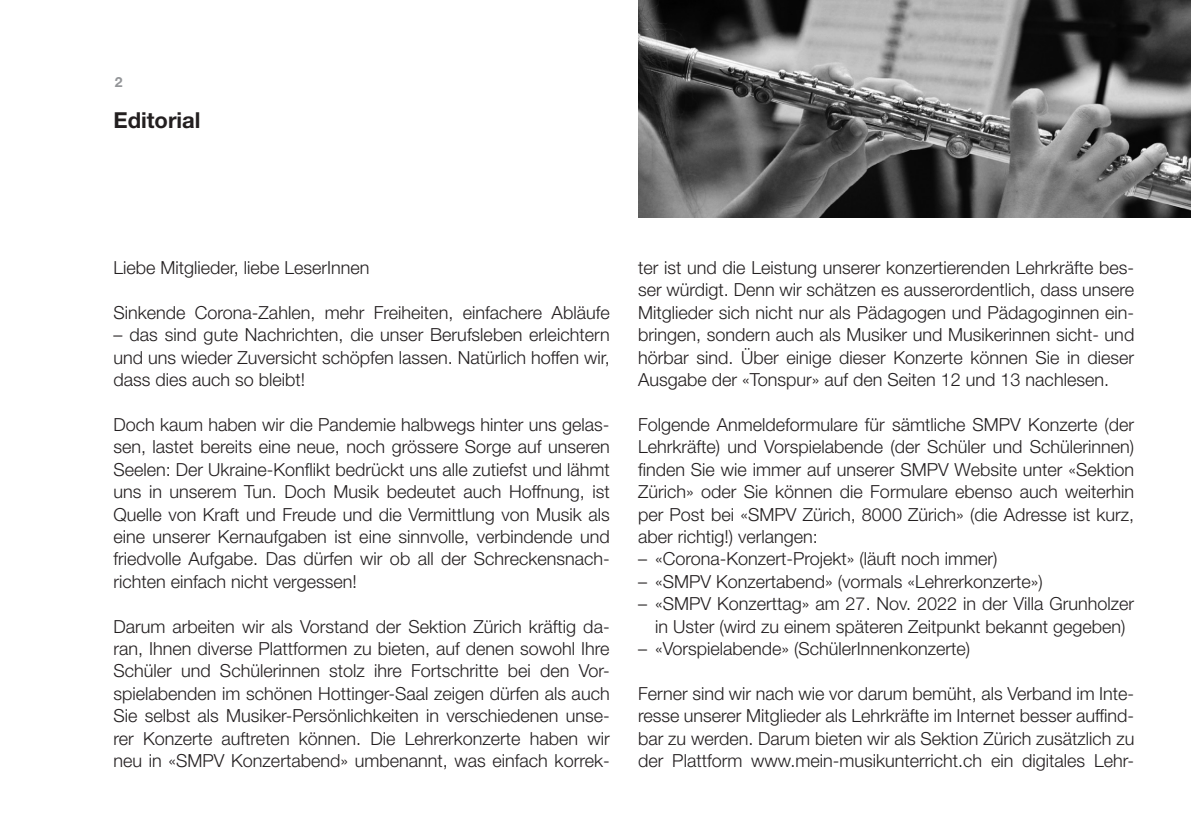
<style>
.page{position:relative;width:1191px;height:840px;background:#fff}
.page>*{position:absolute;margin:0;border:0;box-sizing:border-box;transform-origin:0 0}
.t1{font:700 22px "Helvetica Neue LT Std";color:#231f20}
.t2{font:300 18px/22.4px "Helvetica Neue LT Std";color:#231f20;text-align:justify}
.t3{font:700 14px "Helvetica Neue LT Std";color:#939598}
</style>
<div class="page">
<img style="left:638px;top:0;width:553px;height:217px">
<p class="t3" style="left:115px;top:73px;width:9px">2</p>
<p class="t1" style="left:113px;top:107px;width:89px">Editorial</p>
<p class="t2" style="left:113px;top:256px;width:258px">Liebe Mitglieder, liebe LeserInnen</p>
<p class="t2" style="left:113px;top:300px;width:498px">Sinkende Corona-Zahlen, mehr Freiheiten, einfachere Abläufe</p>
<p class="t2" style="left:113px;top:323px;width:498px">– das sind gute Nachrichten, die unser Berufsleben erleichtern und uns wieder Zuversicht schöpfen lassen. Natürlich hoffen wir, dass dies auch so bleibt!</p>
<p class="t2" style="left:113px;top:412px;width:498px">Doch kaum haben wir die Pandemie halbwegs hinter uns gelas&shy;sen, lastet bereits eine neue, noch grössere Sorge auf unseren Seelen: Der Ukraine-Konflikt bedrückt uns alle zutiefst und lähmt uns in unserem Tun. Doch Musik bedeutet auch Hoffnung, ist Quelle von Kraft und Freude und die Vermittlung von Musik als eine unserer Kernaufgaben ist eine sinnvolle, verbindende und friedvolle Aufgabe. Das dürfen wir ob all der Schreckensnach&shy;richten einfach nicht vergessen!</p>
<p class="t2" style="left:113px;top:614px;width:498px">Darum arbeiten wir als Vorstand der Sektion Zürich kräftig da&shy;ran, Ihnen diverse Plattformen zu bieten, auf denen sowohl Ihre Schüler und Schülerinnen stolz ihre Fortschritte bei den Vor&shy;spielabenden im schönen Hottinger-Saal zeigen dürfen als auch Sie selbst als Musiker-Persönlichkeiten in verschiedenen unse&shy;rer Konzerte auftreten können. Die Lehrerkonzerte haben wir neu in «SMPV Konzertabend» umbenannt, was einfach korrek-</p>
<p class="t2" style="left:638px;top:256px;width:498px">ter ist und die Leistung unserer konzertierenden Lehrkräfte bes&shy;ser würdigt. Denn wir schätzen es ausserordentlich, dass unsere Mitglieder sich nicht nur als Pädagogen und Pädagoginnen ein&shy;bringen, sondern auch als Musiker und Musikerinnen sicht- und hörbar sind. Über einige dieser Konzerte können Sie in dieser Ausgabe der «Tonspur» auf den Seiten 12 und 13 nachlesen.</p>
<p class="t2" style="left:638px;top:412px;width:498px">Folgende Anmeldeformulare für sämtliche SMPV Konzerte (der Lehrkräfte) und Vorspielabende (der Schüler und Schülerinnen) finden Sie wie immer auf unserer SMPV Website unter «Sektion Zürich» oder Sie können die Formulare ebenso auch weiterhin per Post bei «SMPV Zürich, 8000 Zürich» (die Adresse ist kurz, aber richtig!) verlangen:</p>
<p class="t2" style="left:638px;top:547px;width:361px">– «Corona-Konzert-Projekt» (läuft noch immer)</p>
<p class="t2" style="left:638px;top:569px;width:406px">– «SMPV Konzertabend» (vormals «Lehrerkonzerte»)</p>
<p class="t2" style="left:638px;top:592px;width:498px;text-align:center">– «SMPV Konzerttag» am 27. Nov. 2022 in der Villa Grunholzer in Uster (wird zu einem späteren Zeitpunkt bekannt gegeben)</p>
<p class="t2" style="left:638px;top:636px;width:334px">– «Vorspielabende» (SchülerInnenkonzerte)</p>
<p class="t2" style="left:638px;top:681px;width:498px">Ferner sind wir nach wie vor darum bemüht, als Verband im Inte&shy;resse unserer Mitglieder als Lehrkräfte im Internet besser auffind&shy;bar zu werden. Darum bieten wir als Sektion Zürich zusätzlich zu der Plattform www.mein-musikunterricht.ch ein digitales Lehr-</p>
</div>
